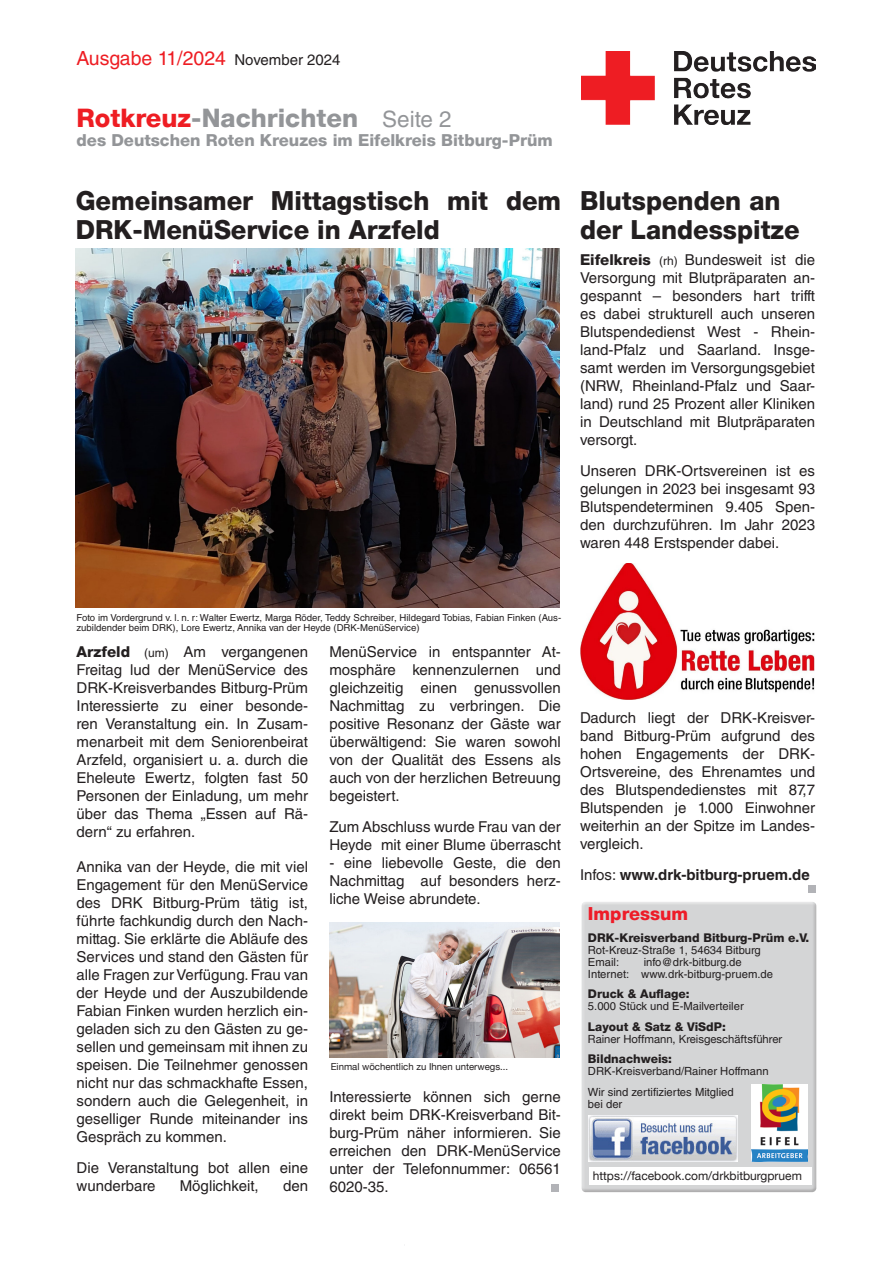
<style>
.page{position:relative;width:893px;height:1263px;background:#fff}
.page>*{position:absolute;margin:0;border:0;box-sizing:border-box;transform-origin:0 0}
.t1{font:800 26.25px/28.8px "Helvetica Neue LT";color:#231f20}
.t2{font:800 25.5px "Helvetica Neue LT";color:#939598}
.t3{font:19.5px "Helvetica LT Std";color:#ee1d23}
.t4{font:800 18px "Helvetica Neue LT";color:#ee1c28}
.t5{font:800 16.5px "Helvetica Neue LT";color:#939598}
.t6{font:15px/18px "Helvetica LT Std";color:#231f20;text-align:justify}
.t7{font:700 15px "Helvetica LT Std";color:#231f20}
.t8{font:800 12px "Helvetica Neue LT";color:#231f20}
.t9{font:12px "Helvetica Neue LT";color:#231f20}
.t10{font:11.25px "Helvetica LT Std";color:#231f20}
.t11{font:11.25px "Helvetica Neue LT";color:#231f20}
.t12{font:9.6px/9.8px "Helvetica LT Std";color:#231f20}
.t13{font:9.6px "Helvetica Neue LT";color:#231f20}
.s1{font-size:15px;color:#231f20}
.s2{color:#ee1d23}
.s3{font-family:"Helvetica LT Std";font-weight:400;font-size:22.5px}
.s4{font-family:"Helvetica Neue LT";font-weight:800}
.s5{font-size:12px}
.s6{font-weight:400}
</style>
<div class="page">
<div style="left:578px;top:901px;width:240px;height:292px;background:#231f20;opacity:.75"></div>
<div style="left:589px;top:1167px;width:223px;height:18px;background:#fff"></div>
<img style="left:588px;top:1116px;width:149px;height:46px">
<img style="left:752px;top:1085px;width:55px;height:77px">
<img style="left:581px;top:51px;width:235px;height:74px">
<div style="left:808px;top:885px;width:7px;height:8px;background:#b2b3b7"></div>
<div style="left:552px;top:1185px;width:7px;height:7px;background:#b2b3b7"></div>
<img style="left:76px;top:248px;width:483px;height:360px">
<img style="left:329px;top:922px;width:231px;height:135px">
<img style="left:581px;top:564px;width:233px;height:135px">
<p class="t3" style="left:76px;top:47px;width:266px">Ausgabe 11/2024 <span class="s1">November 2024</span></p>
<p class="t2" style="left:77px;top:102px;width:377px"><span class="s2">Rotkreuz</span>-Nachrichten <span class="s3">Seite 2</span></p>
<p class="t5" style="left:77px;top:131px;width:478px">des Deutschen Roten Kreuzes im Eifelkreis Bitburg-Prüm</p>
<p class="t1" style="left:76px;top:186px;width:487px">Gemeinsamer Mittagstisch mit dem<br>DRK-MenüService in Arzfeld</p>
<p class="t1" style="left:580px;top:186px;width:221px">Blutspenden an der Landesspitze</p>
<p class="t6" style="left:580px;top:251px;width:237px"><span class="s4">Eifelkreis</span> <span class="s5">(rh)</span> Bundesweit ist die Versorgung mit Blutpräparaten an&shy;gespannt – besonders hart trifft es dabei strukturell auch unseren Blutspendedienst West - Rhein&shy;land-Pfalz und Saarland. Insge&shy;samt werden im Versorgungsgebiet (NRW, Rheinland-Pfalz und Saar&shy;land) rund 25 Prozent aller Kliniken in Deutschland mit Blutpräparaten versorgt.</p>
<p class="t6" style="left:580px;top:462px;width:237px">Unseren DRK-Ortsvereinen ist es gelungen in 2023 bei insgesamt 93<br>Blutspendeterminen 9.405 Spen&shy;den durchzuführen. Im Jahr 2023 waren 448 Erstspender dabei.</p>
<p class="t12" style="left:76px;top:612px;width:486px">Foto im Vordergrund v. l. n. r: Walter Ewertz, Marga Röder, Teddy Schreiber, Hildegard Tobias, Fabian Finken (Aus&shy;zubildender beim DRK), Lore Ewertz, Annika van der Heyde (DRK-MenüService)</p>
<p class="t6" style="left:77px;top:643px;width:233px"><span class="s4">Arzfeld</span> <span class="s5">(um)</span> Am vergangenen Freitag lud der MenüService des DRK-Kreisverbandes Bitburg-Prüm Interessierte zu einer besonde&shy;ren Veranstaltung ein. In Zusam&shy;menarbeit mit dem Seniorenbeirat Arzfeld, organisiert u. a. durch die Eheleute Ewertz, folgten fast 50<br>Personen der Einladung, um mehr über das Thema „Essen auf Rä&shy;dern“ zu erfahren.</p>
<p class="t6" style="left:77px;top:858px;width:233px">Annika van der Heyde, die mit viel Engagement für den MenüService des DRK Bitburg-Prüm tätig ist, führte fachkundig durch den Nach&shy;mittag. Sie erklärte die Abläufe des Services und stand den Gästen für alle Fragen zur Verfügung. Frau van der Heyde und der Auszubildende Fabian Finken wurden herzlich ein&shy;geladen sich zu den Gästen zu ge&shy;sellen und gemeinsam mit ihnen zu speisen. Die Teilnehmer genossen nicht nur das schmackhafte Essen, sondern auch die Gelegenheit, in geselliger Runde miteinander ins Gespräch zu kommen.</p>
<p class="t6" style="left:77px;top:1159px;width:233px">Die Veranstaltung bot allen eine wunderbare</p>
<p class="t6" style="left:329px;top:643px;width:233px">MenüService in entspannter At&shy;mosphäre kennenzulernen und gleichzeitig einen genussvollen Nachmittag zu verbringen. Die positive Resonanz der Gäste war überwältigend: Sie waren sowohl von der Qualität des Essens als auch von der herzlichen Betreuung begeistert.</p>
<p class="t6" style="left:329px;top:818px;width:233px">Zum Abschluss wurde Frau van der<br>Heyde mit einer Blume überrascht</p>
<p class="t6" style="left:329px;top:854px;width:233px">- eine liebevolle Geste, die den Nachmittag auf besonders herz&shy;liche Weise abrundete.</p>
<p class="t13" style="left:331px;top:1061px;width:179px">Einmal wöchentlich zu Ihnen unterwegs...</p>
<p class="t6" style="left:329px;top:1088px;width:233px">Interessierte können sich gerne direkt beim DRK-Kreisverband Bit&shy;burg-Prüm näher informieren. Sie erreichen den DRK-MenüService unter der Telefonnummer: 06561<br>6020-35.</p>
<p class="t6" style="left:180px;top:1177px;width:80px">Möglichkeit,</p>
<p class="t6" style="left:283px;top:1177px;width:27px">den</p>
<p class="t6" style="left:580px;top:709px;width:237px">Dadurch liegt der DRK-Kreisver&shy;band Bitburg-Prüm aufgrund des hohen Engagements der DRK-Ortsvereine, des Ehrenamtes und des Blutspendedienstes mit 87,7<br>Blutspenden je 1.000 Einwohner weiterhin an der Spitze im Landes&shy;vergleich.</p>
<p class="t7" style="left:580px;top:865px;width:231px"><span class="s6">Infos:</span> www.drk-bitburg-pruem.de</p>
<p class="t4" style="left:588px;top:903px;width:102px">Impressum</p>
<p class="t8" style="left:588px;top:930px;width:223px">DRK-Kreisverband Bitburg-Prüm e.V.</p>
<p class="t10" style="left:588px;top:943px;width:174px">Rot-Kreuz-Straße 1, 54634 Bitburg</p>
<p class="t10" style="left:588px;top:955px;width:33px">Email:</p>
<p class="t10" style="left:644px;top:955px;width:100px">info@drk-bitburg.de</p>
<p class="t10" style="left:588px;top:967px;width:187px">Internet: www.drk-bitburg-pruem.de</p>
<p class="t8" style="left:588px;top:987px;width:103px">Druck &amp; Auflage:</p>
<p class="t10" style="left:588px;top:1000px;width:157px">5.000 Stück und E-Mailverteiler</p>
<p class="t8" style="left:588px;top:1019px;width:139px">Layout &amp; Satz &amp; ViSdP:</p>
<p class="t11" style="left:588px;top:1032px;width:196px">Rainer Hoffmann, Kreisgeschäftsführer</p>
<p class="t8" style="left:588px;top:1052px;width:86px">Bildnachweis:</p>
<p class="t10" style="left:588px;top:1065px;width:182px">DRK-Kreisverband/Rainer Hoffmann</p>
<p class="t10" style="left:588px;top:1085px;width:147px">Wir sind zertifiziertes Mitglied</p>
<p class="t10" style="left:588px;top:1097px;width:36px">bei der</p>
<p class="t9" style="left:593px;top:1168px;width:211px">https://facebook.com/drkbitburgpruem</p>
</div>
